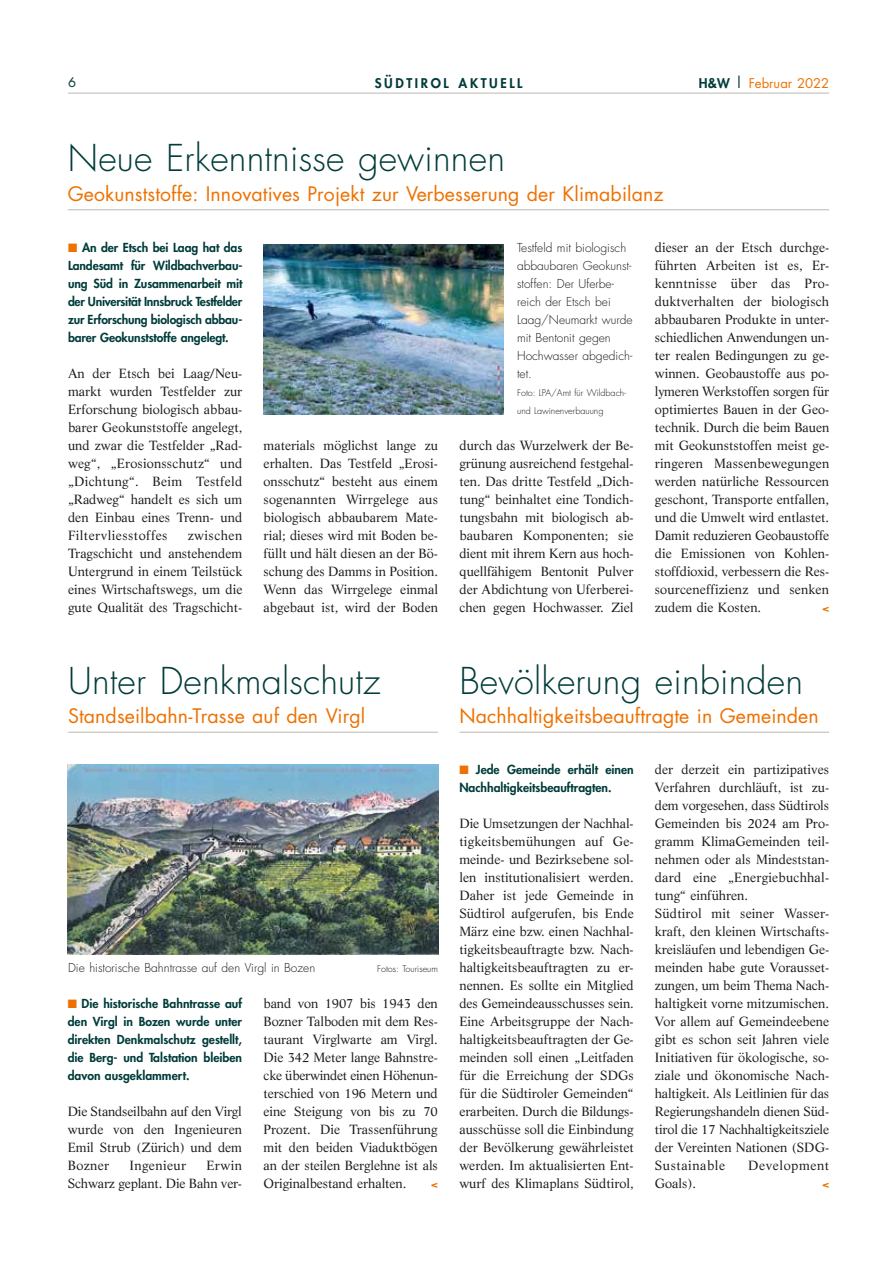
<style>
.page{position:relative;width:893px;height:1263px;background:#fff}
.page>*{position:absolute;margin:0;border:0;box-sizing:border-box;transform-origin:0 0}
.t1{font:300 36px "Futura";letter-spacing:.005em;color:#003c3a}
.t2{font:19.5px "Futura";letter-spacing:.005em;color:#ee7100}
.t3{font:13.05px/18px "Life LT Std";color:#1a1a18;text-align:justify}
.t4{font:800 13.05px "Futura";letter-spacing:.2em;color:#003c3a}
.t5{font:13.05px "Futura";color:#ee7100}
.t6{font:13.05px "Life LT Std";letter-spacing:.04em;color:#1a1a18}
.t7{font:13.05px "Life LT Std";letter-spacing:.03em;color:#1a1a18}
.t8{font:13.05px "Futura";color:#003c3a}
.t9{font:800 12.15px/18px "Futura";color:#003c3a;text-align:justify}
.t10{font:300 12px/18px "Futura";color:#1a1a18}
.t11{font:800 10.5px "Futura";color:#ee7100;scale:1.1 1}
.t12{font:300 9px/18px "Futura";color:#1a1a18}
.s1{font-weight:800;color:#003c3a}
.s2{font-size:15px;color:#003c3a}
.s3{color:#ee7100}
</style>
<div class="page">
<hr style="left:68px;top:209px;width:761px;height:1px;background:#bdb9b3">
<img style="left:264px;top:244px;width:239px;height:170px">
<hr style="left:68px;top:732px;width:370px;height:1px;background:#bdb9b3">
<img style="left:68px;top:765px;width:370px;height:189px">
<hr style="left:459px;top:732px;width:370px;height:1px;background:#bdb9b3">
<hr style="left:68px;top:93px;width:761px;height:1px;background:#bdb9b3">
<p class="t8" style="left:68px;top:73px;width:10px">6</p>
<p class="t4" style="left:375px;top:74px;width:149px">SÜDTIROL AKTUELL</p>
<p class="t5" style="left:699px;top:74px;width:132px"><span class="s1">H&amp;W</span> <span class="s2">|</span> Februar 2022</p>
<h1 class="t1" style="left:68px;top:135px;width:439px">Neue Erkenntnisse gewinnen</h1>
<h2 class="t2" style="left:68px;top:180px;width:597px">Geokunststoffe: Innovatives Projekt zur Verbesserung der Klimabilanz</h2>
<p class="t9" style="left:68px;top:238px;width:176px"><span class="s3">■</span> An der Etsch bei Laag hat das Landesamt für Wildbachverbau&shy;ung Süd in Zusammenarbeit mit der Universität Innsbruck Testfelder zur Erforschung biologisch abbau&shy;barer Geokunststoffe angelegt.</p>
<p class="t3" style="left:68px;top:364px;width:176px">An der Etsch bei Laag/Neu&shy;markt wurden Testfelder zur Erforschung biologisch abbau&shy;barer Geokunststoffe angelegt, und zwar die Testfelder „Rad&shy;weg“, „Erosionsschutz“ und „Dichtung“. Beim Testfeld „Radweg“ handelt es sich um den Einbau eines Trenn- und Filtervliesstoffes</p>
<p class="t10" style="left:517px;top:239px;width:117px">Testfeld mit biologisch abbaubaren Geokunst&shy;stoffen: Der Uferbe&shy;reich der Etsch bei<br>Laag/Neumarkt wurde mit Bentonit gegen<br>Hochwasser abgedich&shy;tet.</p>
<p class="t12" style="left:517px;top:384px;width:111px">Foto: LPA/Amt für Wildbach&shy;und Lawinenverbauung</p>
<p class="t3" style="left:655px;top:238px;width:176px">dieser an der Etsch durchge&shy;führten Arbeiten ist es, Er&shy;kenntnisse über das Pro&shy;duktverhalten der biologisch abbaubaren Produkte in unter&shy;schiedlichen Anwendungen un&shy;ter realen Bedingungen zu ge&shy;winnen. Geobaustoffe aus po&shy;lymeren Werkstoffen sorgen für optimiertes Bauen in der Geo&shy;technik. Durch die beim Bauen mit Geokunststoffen meist ge&shy;ringeren Massenbewegungen werden natürliche Ressourcen geschont, Transporte entfallen, und die Umwelt wird entlastet.<br>Damit reduzieren Geobaustoffe die Emissionen von Kohlen&shy;stoffdioxid, verbessern die Res&shy;sourceneffizienz und senken zudem die Kosten.</p>
<p class="t3" style="left:264px;top:436px;width:176px">materials möglichst lange zu erhalten. Das Testfeld „Erosi&shy;onsschutz“ besteht aus einem sogenannten Wirrgelege aus biologisch abbaubarem Mate&shy;rial; dieses wird mit Boden be&shy;füllt und hält diesen an der Bö&shy;schung des Damms in Position.<br>Wenn das Wirrgelege einmal abgebaut ist, wird der Boden</p>
<p class="t3" style="left:459px;top:436px;width:176px">durch das Wurzelwerk der Be&shy;grünung ausreichend festgehal&shy;ten. Das dritte Testfeld „Dich&shy;tung“ beinhaltet eine Tondich&shy;tungsbahn mit biologisch ab&shy;baubaren Komponenten; sie dient mit ihrem Kern aus hoch&shy;quellfähigem Bentonit Pulver der Abdichtung von Uferberei&shy;chen gegen Hochwasser. Ziel</p>
<p class="t3" style="left:68px;top:526px;width:176px;text-indent:120px">zwischen Tragschicht und anstehendem Untergrund in einem Teilstück eines Wirtschaftswegs, um die gute Qualität des Tragschicht-</p>
<p class="t11" style="left:822px;top:601px;width:8px">&lt;</p>
<h1 class="t1" style="left:68px;top:657px;width:314px">Unter Denkmalschutz</h1>
<h2 class="t2" style="left:68px;top:703px;width:299px">Standseilbahn-Trasse auf den Virgl</h2>
<p class="t10" style="left:68px;top:959px;width:249px">Die historische Bahntrasse auf den Virgl in Bozen</p>
<p class="t12" style="left:377px;top:960px;width:62px">Fotos: Touriseum</p>
<p class="t9" style="left:68px;top:994px;width:176px"><span class="s3">■</span> Die historische Bahntrasse auf den Virgl in Bozen wurde unter direkten Denkmalschutz gestellt, die Berg- und Talstation bleiben davon ausgeklammert.</p>
<p class="t3" style="left:68px;top:1102px;width:176px">Die Standseilbahn auf den Virgl wurde von den Ingenieuren Emil Strub (Zürich) und dem Bozner</p>
<p class="t3" style="left:68px;top:1156px;width:176px;text-align:right">Erwin<br>Schwarz geplant. Die Bahn ver-</p>
<p class="t7" style="left:129px;top:1157px;width:58px">Ingenieur</p>
<p class="t3" style="left:264px;top:994px;width:176px">band von 1907 bis 1943 den Bozner Talboden mit dem Res&shy;taurant Virglwarte am Virgl.<br>Die 342 Meter lange Bahnstre&shy;cke überwindet einen Höhenun&shy;terschied von 196 Metern und eine Steigung von bis zu 70<br>Prozent. Die Trassenführung mit den beiden Viaduktbögen an der steilen Berglehne ist als Originalbestand erhalten.</p>
<p class="t11" style="left:431px;top:1177px;width:8px">&lt;</p>
<h1 class="t1" style="left:459px;top:657px;width:345px">Bevölkerung einbinden</h1>
<h2 class="t2" style="left:459px;top:703px;width:361px">Nachhaltigkeitsbeauftragte in Gemeinden</h2>
<p class="t9" style="left:459px;top:760px;width:176px"><span class="s3">■</span> Jede Gemeinde erhält einen<br>Nachhaltigkeitsbeauftragten.</p>
<p class="t3" style="left:459px;top:814px;width:176px">Die Umsetzungen der Nachhal&shy;tigkeitsbemühungen auf Ge&shy;meinde- und Bezirksebene sol&shy;len institutionalisiert werden.<br>Daher ist jede Gemeinde in Südtirol aufgerufen, bis Ende März eine bzw. einen Nachhal&shy;tigkeitsbeauftragte bzw. Nach&shy;haltigkeitsbeauftragten zu er&shy;nennen. Es sollte ein Mitglied des Gemeindeausschusses sein.<br>Eine Arbeitsgruppe der Nach&shy;haltigkeitsbeauftragten der Ge&shy;meinden soll einen „Leitfaden für die Erreichung der SDGs für die Südtiroler Gemeinden“ erarbeiten. Durch die Bildungs&shy;ausschüsse soll die Einbindung der Bevölkerung gewährleistet werden. Im aktualisierten Ent&shy;wurf des Klimaplans Südtirol,</p>
<p class="t3" style="left:655px;top:760px;width:176px;text-align:left">der derzeit ein partizipatives<br>Verfahren durchläuft, ist zu&shy;dem vorgesehen, dass Südtirols<br>Gemeinden bis 2024 am Pro&shy;gramm KlimaGemeinden teil&shy;nehmen oder als Mindeststan&shy;dard eine „Energiebuchhal&shy;tung“ einführen.<br>Südtirol mit seiner Wasser&shy;kraft, den kleinen Wirtschafts&shy;kreisläufen und lebendigen Ge&shy;meinden habe gute Vorausset&shy;zungen, um beim Thema Nach&shy;haltigkeit vorne mitzumischen.<br>Vor allem auf Gemeindeebene gibt es schon seit Jahren viele<br>Initiativen für ökologische, so&shy;ziale und ökonomische Nach&shy;haltigkeit. Als Leitlinien für das<br>Regierungshandeln dienen Süd&shy;tirol die 17 Nachhaltigkeitsziele der Vereinten Nationen (SDG-<br>Sustainable</p>
<p class="t6" style="left:748px;top:1157px;width:82px">Development</p>
<p class="t3" style="left:655px;top:1174px;width:43px">Goals).</p>
<p class="t11" style="left:822px;top:1177px;width:8px">&lt;</p>
</div>
